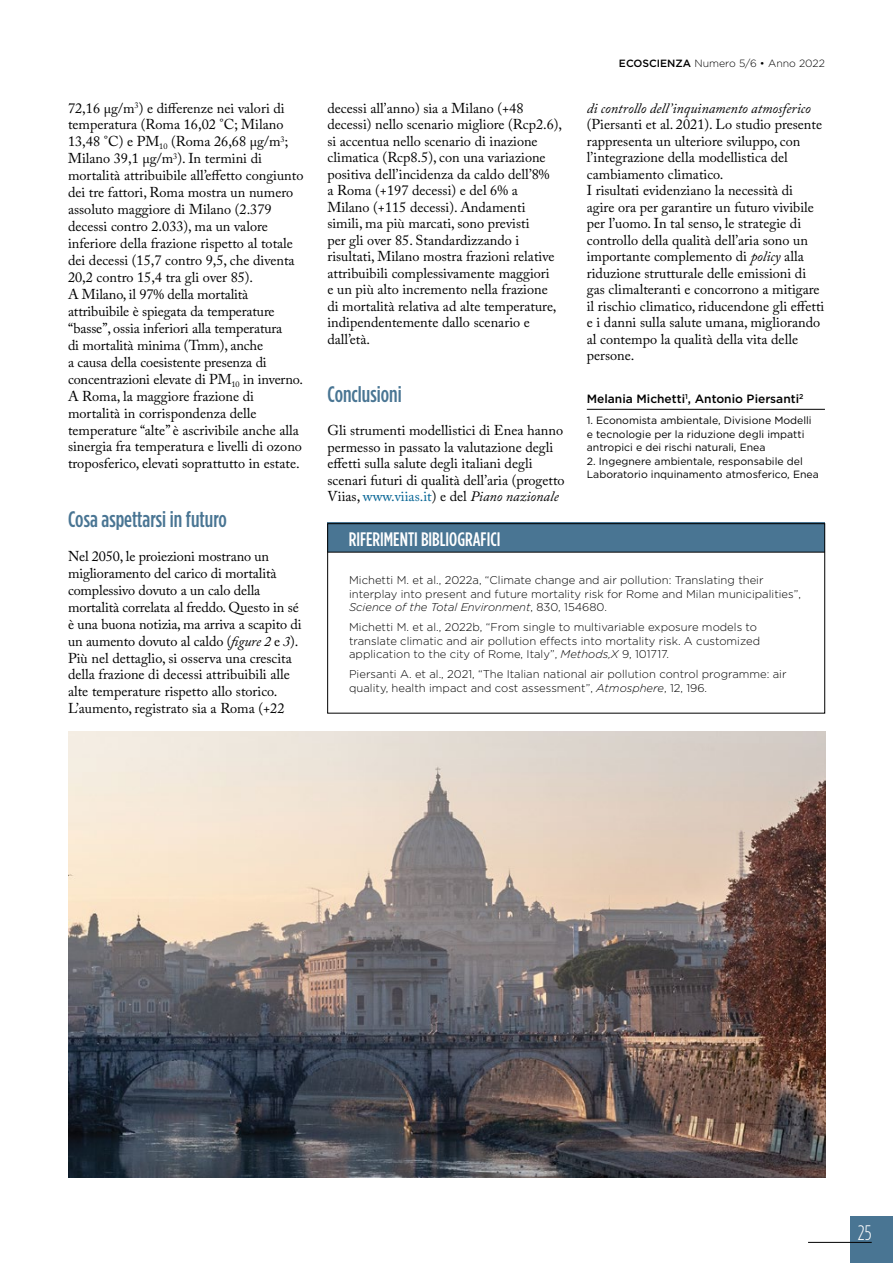
<style>
.page{position:relative;width:893px;height:1263px;background:#fff}
.page>*{position:absolute;margin:0;border:0;box-sizing:border-box;transform-origin:0 0}
.t1{font:500 condensed 22.5px "Gotham HTF";color:#497593}
.t2{font:300 condensed 21px "Gotham HTF";color:#fff}
.t3{font:500 condensed 19.5px "Gotham HTF";color:#fff}
.t4{font:14.25px/16.5px "Adobe Caslon Pro";color:#000}
.t5{font:italic 14.25px "Adobe Caslon Pro";color:#000}
.t6{font:500 12px "Gotham HTF";color:#000}
.t7{font:300 11.25px/13.5px "Gotham HTF";color:#000}
.t8{font:10.5px/13.5px "Gotham HTF";color:#000}
.t9{font:300 10.5px "Gotham HTF";color:#000}
.s1{font-style:italic}
.s2{color:#006293}
.s3{font-weight:500}
</style>
<div class="page">
<div style="left:850px;top:1216px;width:43px;height:47px;background:#497593"></div>
<hr style="left:808px;top:1242px;width:64px;height:1px;background:#000">
<div style="left:327px;top:522px;width:498px;height:30px;background:#497593"></div>
<div style="left:327px;top:523px;width:498px;height:190px;border:1px solid #000"></div>
<hr style="left:327px;top:552px;width:498px;height:1px;background:#000">
<img style="left:68px;top:731px;width:757px;height:447px">
<hr style="left:587px;top:409px;width:238px;height:1px;background:#000">
<p class="t4" style="left:68px;top:99px;width:237px;line-height:17px">72,16 μg/m<sup>3</sup>) e differenze nei valori di temperatura (Roma 16,02 °C; Milano 13,48 °C) e PM<sub>10</sub> (Roma 26,68 μg/m<sup>3</sup>; Milano 39,1 μg/m<sup>3</sup>). In termini di mortalità attribuibile all’effetto congiunto dei tre fattori, Roma mostra un numero assoluto maggiore di Milano (2.379 decessi contro 2.033), ma un valore inferiore della frazione rispetto al totale dei decessi (15,7 contro 9,5, che diventa 20,2 contro 15,4 tra gli over 85).<br>A Milano, il 97% della mortalità attribuibile è spiegata da temperature “basse”, ossia inferiori alla temperatura<br>di mortalità minima (Tmm), anche<br>a causa della coesistente presenza di concentrazioni elevate di PM<sub>10</sub> in inverno.<br>A Roma, la maggiore frazione di mortalità in corrispondenza delle temperature “alte” è ascrivibile anche alla sinergia fra temperatura e livelli di ozono troposferico, elevati soprattutto in estate.</p>
<h1 class="t1" style="left:68px;top:507px;width:160px">Cosa aspettarsi in futuro</h1>
<p class="t4" style="left:68px;top:547px;width:235px;line-height:17px">Nel 2050, le proiezioni mostrano un miglioramento del carico di mortalità complessivo dovuto a un calo della mortalità correlata al freddo. Questo in sé è una buona notizia, ma arriva a scapito di un aumento dovuto al caldo (<span class="s1">figure 2</span> e <span class="s1">3</span>).<br>Più nel dettaglio, si osserva una crescita della frazione di decessi attribuibili alle alte temperature rispetto allo storico.<br>L’aumento, registrato sia a Roma (+22</p>
<p class="t4" style="left:327px;top:99px;width:236px">decessi all’anno) sia a Milano (+48 decessi) nello scenario migliore (Rcp2.6), si accentua nello scenario di inazione climatica (Rcp8.5), con una variazione positiva dell’incidenza da caldo dell’8%<br>a Roma (+197 decessi) e del 6% a Milano (+115 decessi). Andamenti simili, ma più marcati, sono previsti<br>per gli over 85. Standardizzando i risultati, Milano mostra frazioni relative attribuibili complessivamente maggiori<br>e un più alto incremento nella frazione di mortalità relativa ad alte temperature, indipendentemente dallo scenario e dall’età.</p>
<h1 class="t1" style="left:327px;top:381px;width:76px">Conclusioni</h1>
<p class="t4" style="left:327px;top:422px;width:239px">Gli strumenti modellistici di Enea hanno permesso in passato la valutazione degli effetti sulla salute degli italiani degli scenari futuri di qualità dell’aria (progetto Viias, <span class="s2">www.viias.it</span>) e del <span class="s1">Piano nazionale</span></p>
<h3 class="t3" style="left:349px;top:528px;width:153px">RIFERIMENTI BIBLIOGRAFICI</h3>
<p class="t9" style="left:619px;top:57px;width:208px"><span class="s3">ECOSCIENZA</span> Numero 5/6 • Anno 2022</p>
<p class="t5" style="left:587px;top:99px;width:226px">di controllo dell’inquinamento atmosferico</p>
<p class="t4" style="left:587px;top:116px;width:239px">(Piersanti et al. 2021). Lo studio presente rappresenta un ulteriore sviluppo, con l’integrazione della modellistica del cambiamento climatico.<br>I risultati evidenziano la necessità di<br>agire ora per garantire un futuro vivibile per l’uomo. In tal senso, le strategie di controllo della qualità dell’aria sono un importante complemento di <span class="s1">policy</span> alla riduzione strutturale delle emissioni di gas climalteranti e concorrono a mitigare il rischio climatico, riducendone gli effetti e i danni sulla salute umana, migliorando al contempo la qualità della vita delle persone.</p>
<p class="t6" style="left:587px;top:392px;width:218px">Melania Michetti<sup>1</sup>, Antonio Piersanti<sup>2</sup></p>
<p class="t8" style="left:587px;top:413px;width:226px">1. Economista ambientale, Divisione Modelli e tecnologie per la riduzione degli impatti antropici e dei rischi naturali, Enea</p>
<p class="t8" style="left:587px;top:454px;width:234px">2. Ingegnere ambientale, responsabile del<br>Laboratorio inquinamento atmosferico, Enea</p>
<p class="t7" style="left:349px;top:573px;width:453px">Michetti M. et al., 2022a, “Climate change and air pollution: Translating their interplay into present and future mortality risk for Rome and Milan municipalities”,<br><span class="s1">Science of the Total Environment</span>, 830, 154680.</p>
<p class="t7" style="left:349px;top:620px;width:412px">Michetti M. et al., 2022b, “From single to multivariable exposure models to translate climatic and air pollution effects into mortality risk. A customized application to the city of Rome, Italy”, <span class="s1">Methods,X</span> 9, 101717.</p>
<p class="t7" style="left:349px;top:667px;width:439px">Piersanti A. et al., 2021, “The Italian national air pollution control programme: air quality, health impact and cost assessment”, <span class="s1">Atmosphere</span>, 12, 196.</p>
<h2 class="t2" style="left:858px;top:1221px;width:15px">25</h2>
</div>
